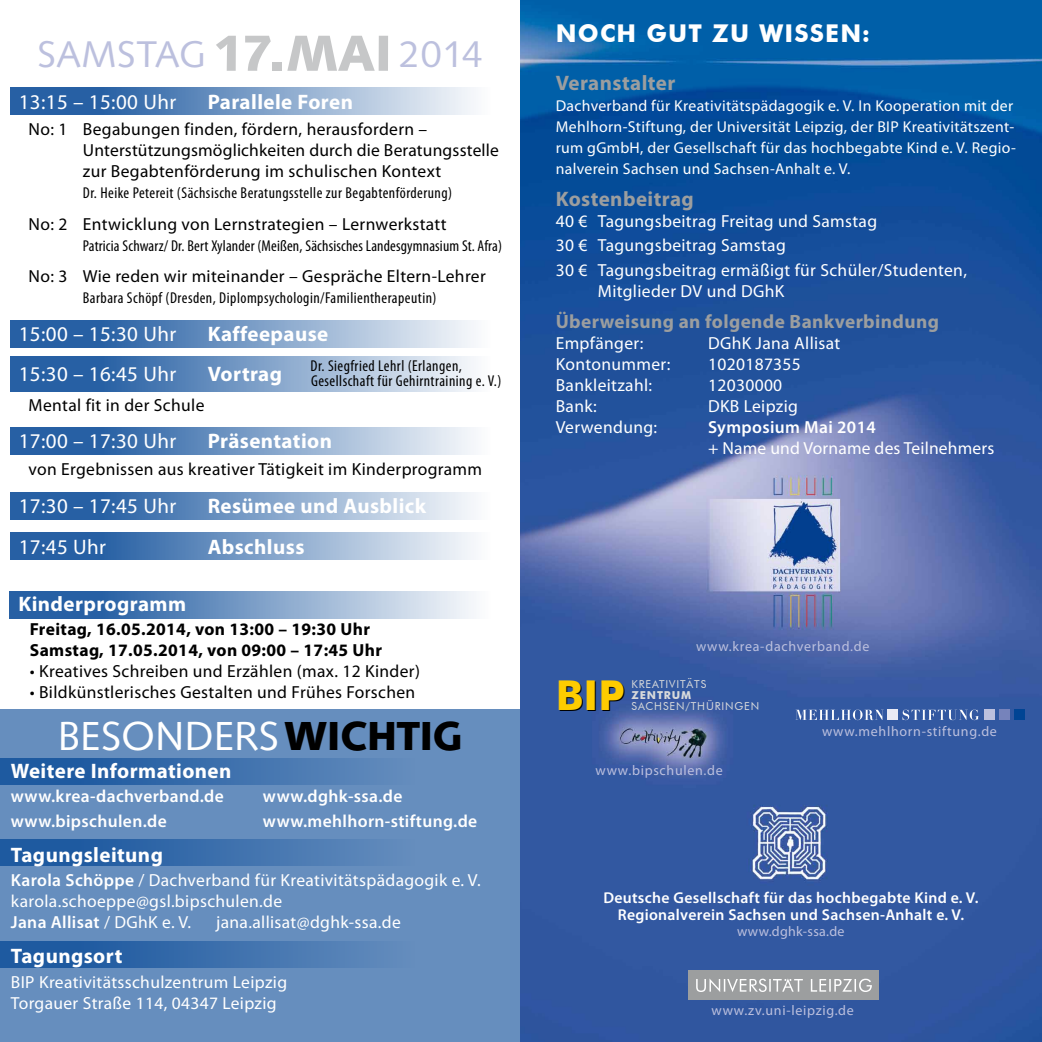
<style>
.page{position:relative;width:1042px;height:1042px;background:#fff}
.page>*{position:absolute;margin:0;border:0;box-sizing:border-box;transform-origin:0 0}
.t1{font:42px "Syntax";color:#fff}
.t2{font:700 41.12px "Futura BT";color:#fecc00}
.t3{font:38.5px "Syntax";letter-spacing:.01em;color:#bcc0de}
.t4{font:700 24.5px "Futura BT";letter-spacing:.05em;color:#fff}
.t5{font:700 21px "Myriad Pro";letter-spacing:.02em;color:#fff}
.t6{font:21px "Myriad Pro";letter-spacing:.02em;color:#fff}
.t7{font:700 21px "Myriad Pro";letter-spacing:.02em;color:#9c9e9f}
.t8{font:700 19.25px "Myriad Pro";letter-spacing:.02em;color:#9c9e9f}
.t9{font:17.5px/21px "Myriad Pro";letter-spacing:.02em;color:#fff}
.t10{font:17.5px/21px "Myriad Pro";letter-spacing:.02em;color:#000}
.t11{font:600 17.5px "Myriad Pro";letter-spacing:.02em;color:#fff}
.t12{font:700 17.5px/21px "Myriad Pro";letter-spacing:.02em;color:#000}
.t13{font:15.75px/21px "Myriad Pro";letter-spacing:.02em;color:#fff}
.t14{font:condensed 15.75px/15.8px "Myriad Pro";letter-spacing:.03em;color:#000}
.t15{font:600 15.75px/17.5px "Myriad Pro";letter-spacing:.02em;color:#fff;text-align:center}
.t16{font:condensed 15.75px "Myriad Pro";letter-spacing:.01em;color:#000}
.t17{font:14px "Myriad Pro";letter-spacing:.05em;color:#bcc0de}
.t18{font:14px "Myriad Pro";letter-spacing:.02em;color:#bcc0de}
.t19{font:10.85px "Futura BT";letter-spacing:.08em;color:#d9dadb}
.t20{font:700 10.85px "Futura BT";letter-spacing:.08em;color:#d9dadb}
.s1{font-family:"Syntax H";font-weight:800;font-size:52.5px;color:#c6c7c8}
.s2{font-family:"Syntax H";font-weight:800;color:#000}
.s3{font-weight:600}
</style>
<div class="page">
<div style="left:0;top:709px;width:520px;height:333px;background:#668ebe"></div>
<div style="left:0;top:758px;width:571px;height:27px;background:linear-gradient(to right,#16549c,#7b9dc7)"></div>
<div style="left:0;top:839px;width:571px;height:27px;background:linear-gradient(to right,#16549c,#7b9dc7)"></div>
<div style="left:0;top:941px;width:571px;height:26px;background:linear-gradient(to right,#16549c,#7b9dc7)"></div>
<svg style="left:10px;top:320px;width:464px;height:27px;background:#799cc6"></svg>
<svg style="left:10px;top:492px;width:464px;height:27px;background:#799cc6"></svg>
<svg style="left:10px;top:533px;width:464px;height:27px;background:#799cc6"></svg>
<svg style="left:10px;top:356px;width:464px;height:35px;background:#789cc6"></svg>
<svg style="left:10px;top:427px;width:464px;height:27px;background:#799cc6"></svg>
<svg style="left:9px;top:591px;width:465px;height:28px;background:#799cc6"></svg>
<svg style="left:10px;top:88px;width:464px;height:27px;background:#799cc6"></svg>
<img style="left:520px;top:0;width:522px;height:1042px">
<svg style="left:795px;top:709px;width:184px;height:11px;background:#6480b7"></svg>
<div style="left:984px;top:710px;width:10px;height:10px;background:#bcc0de"></div>
<div style="left:887px;top:710px;width:11px;height:10px;background:#e9eaf4"></div>
<div style="left:1014px;top:710px;width:10px;height:10px;background:#004494"></div>
<div style="left:999px;top:710px;width:10px;height:10px;background:#7683bb"></div>
<div style="left:688px;top:970px;width:190px;height:30px;background:#9c9e9f"></div>
<svg style="left:696px;top:978px;width:176px;height:14px"></svg>
<h3 class="t3" style="left:37px;top:33px;width:447px">SAMSTAG <span class="s1">17.MAI</span> 2014</h3>
<p class="t6" style="left:19px;top:89px;width:159px">13:15 – 15:00 Uhr</p>
<p class="t5" style="left:208px;top:88px;width:147px">Parallele Foren</p>
<p class="t10" style="left:83px;top:119px;width:418px;text-indent:-54px">No: 1 Begabungen finden, fördern, herausfordern –<br>Unterstützungsmöglichkeiten durch die Beratungsstelle zur Begabtenförderung im schulischen Kontext</p>
<p class="t14" style="left:83px;top:185px;width:371px">Dr. Heike Petereit (Sächsische Beratungsstelle zur Begabtenförderung)</p>
<p class="t10" style="left:29px;top:213px;width:419px">No: 2 Entwicklung von Lernstrategien – Lernwerkstatt</p>
<p class="t16" style="left:83px;top:237px;width:421px">Patricia Schwarz/ Dr. Bert Xylander (Meißen, Sächsisches Landesgymnasium St. Afra)</p>
<p class="t10" style="left:29px;top:266px;width:459px">No: 3 Wie reden wir miteinander – Gespräche Eltern-Lehrer</p>
<p class="t14" style="left:83px;top:290px;width:355px">Barbara Schöpf (Dresden, Diplompsychologin/Familientherapeutin)</p>
<p class="t6" style="left:19px;top:321px;width:159px">15:00 – 15:30 Uhr</p>
<p class="t5" style="left:208px;top:320px;width:122px">Kaffeepause</p>
<p class="t6" style="left:19px;top:361px;width:159px">15:30 – 16:45 Uhr</p>
<p class="t5" style="left:208px;top:360px;width:76px">Vortrag</p>
<p class="t14" style="left:310px;top:358px;width:192px">Dr. Siegfried Lehrl (Erlangen,<br>Gesellschaft für Gehirntraining e. V.)</p>
<p class="t10" style="left:29px;top:395px;width:177px">Mental fit in der Schule</p>
<p class="t6" style="left:19px;top:428px;width:159px">17:00 – 17:30 Uhr</p>
<p class="t5" style="left:208px;top:427px;width:126px">Präsentation</p>
<p class="t10" style="left:29px;top:458px;width:455px">von Ergebnissen aus kreativer Tätigkeit im Kinderprogramm</p>
<p class="t6" style="left:19px;top:493px;width:159px">17:30 – 17:45 Uhr</p>
<p class="t5" style="left:208px;top:492px;width:220px">Resümee und Ausblick</p>
<p class="t6" style="left:19px;top:534px;width:89px">17:45 Uhr</p>
<p class="t5" style="left:208px;top:533px;width:98px">Abschluss</p>
<p class="t5" style="left:18px;top:590px;width:169px">Kinderprogramm</p>
<p class="t12" style="left:30px;top:618px;width:354px">Freitag, 16.05.2014, von 13:00 – 19:30 Uhr<br>Samstag, 17.05.2014, von 09:00 – 17:45 Uhr</p>
<p class="t10" style="left:30px;top:660px;width:392px">• Kreatives Schreiben und Erzählen (max. 12 Kinder)</p>
<p class="t10" style="left:30px;top:681px;width:387px">• Bildkünstlerisches Gestalten und Frühes Forschen</p>
<h1 class="t1" style="left:58px;top:712px;width:406px">BESONDERS <span class="s2">WICHTIG</span></h1>
<p class="t5" style="left:11px;top:757px;width:222px">Weitere Informationen</p>
<p class="t11" style="left:11px;top:785px;width:214px">www.krea-dachverband.de</p>
<p class="t11" style="left:263px;top:785px;width:141px">www.dghk-ssa.de</p>
<p class="t11" style="left:11px;top:810px;width:157px">www.bipschulen.de</p>
<p class="t11" style="left:263px;top:810px;width:216px">www.mehlhorn-stiftung.de</p>
<p class="t5" style="left:11px;top:841px;width:154px">Tagungsleitung</p>
<p class="t9" style="left:11px;top:869px;width:471px"><span class="s3">Karola Schöppe</span> / Dachverband für Kreativitätspädagogik e. V. karola.schoeppe@gsl.bipschulen.de<br><span class="s3">Jana Allisat</span> / DGhK e. V.</p>
<p class="t9" style="left:216px;top:911px;width:186px">jana.allisat@dghk-ssa.de</p>
<p class="t5" style="left:11px;top:942px;width:113px">Tagungsort</p>
<p class="t9" style="left:11px;top:971px;width:278px">BIP Kreativitätsschulzentrum Leipzig<br>Torgauer Straße 114, 04347 Leipzig</p>
<h3 class="t4" style="left:556px;top:18px;width:316px">NOCH GUT ZU WISSEN:</h3>
<p class="t7" style="left:556px;top:69px;width:121px">Veranstalter</p>
<p class="t13" style="left:556px;top:95px;width:462px">Dachverband für Kreativitätspädagogik e. V. In Kooperation mit der Mehlhorn-Stiftung, der Universität Leipzig, der BIP Kreativitätszent&shy;rum gGmbH, der Gesellschaft für das hochbegabte Kind e. V. Regio&shy;nalverein Sachsen und Sachsen-Anhalt e. V.</p>
<p class="t7" style="left:556px;top:185px;width:140px">Kostenbeitrag</p>
<p class="t9" style="left:556px;top:208px;width:413px;line-height:24.5px">40 € Tagungsbeitrag Freitag und Samstag<br>30 € Tagungsbeitrag Samstag<br>30 € Tagungsbeitrag ermäßigt für Schüler/Studenten,</p>
<p class="t9" style="left:598px;top:280px;width:188px">Mitglieder DV und DGhK</p>
<p class="t8" style="left:556px;top:309px;width:385px">Überweisung an folgende Bankverbindung</p>
<p class="t9" style="left:556px;top:333px;width:89px">Empfänger:</p>
<p class="t9" style="left:708px;top:333px;width:134px">DGhK Jana Allisat</p>
<p class="t9" style="left:556px;top:354px;width:116px">Kontonummer:</p>
<p class="t9" style="left:708px;top:354px;width:94px">1020187355</p>
<p class="t9" style="left:556px;top:375px;width:98px">Bankleitzahl:</p>
<p class="t9" style="left:708px;top:375px;width:76px">12030000</p>
<p class="t9" style="left:556px;top:396px;width:43px">Bank:</p>
<p class="t9" style="left:708px;top:396px;width:91px">DKB Leipzig</p>
<p class="t9" style="left:556px;top:417px;width:103px">Verwendung:</p>
<p class="t11" style="left:708px;top:416px;width:169px">Symposium Mai 2014</p>
<p class="t9" style="left:708px;top:438px;width:288px">+ Name und Vorname des Teilnehmers</p>
<p class="t17" style="left:696px;top:637px;width:175px">www.krea-dachverband.de</p>
<h2 class="t2" style="left:556px;top:670px;width:70px">BIP</h2>
<p class="t19" style="left:631px;top:678px;width:76px">KREATIVITÄTS</p>
<p class="t20" style="left:631px;top:689px;width:61px">ZENTRUM</p>
<p class="t19" style="left:631px;top:699px;width:129px">SACHSEN/THÜRINGEN</p>
<p class="t17" style="left:595px;top:761px;width:129px">www.bipschulen.de</p>
<p class="t17" style="left:822px;top:723px;width:176px">www.mehlhorn-stiftung.de</p>
<p class="t15" style="left:603px;top:888px;width:377px">Deutsche Gesellschaft für das hochbegabte Kind e. V.<br>Regionalverein Sachsen und Sachsen-Anhalt e. V.</p>
<p class="t18" style="left:737px;top:923px;width:109px">www.dghk-ssa.de</p>
<p class="t17" style="left:711px;top:1001px;width:144px">www.zv.uni-leipzig.de</p>
</div>
